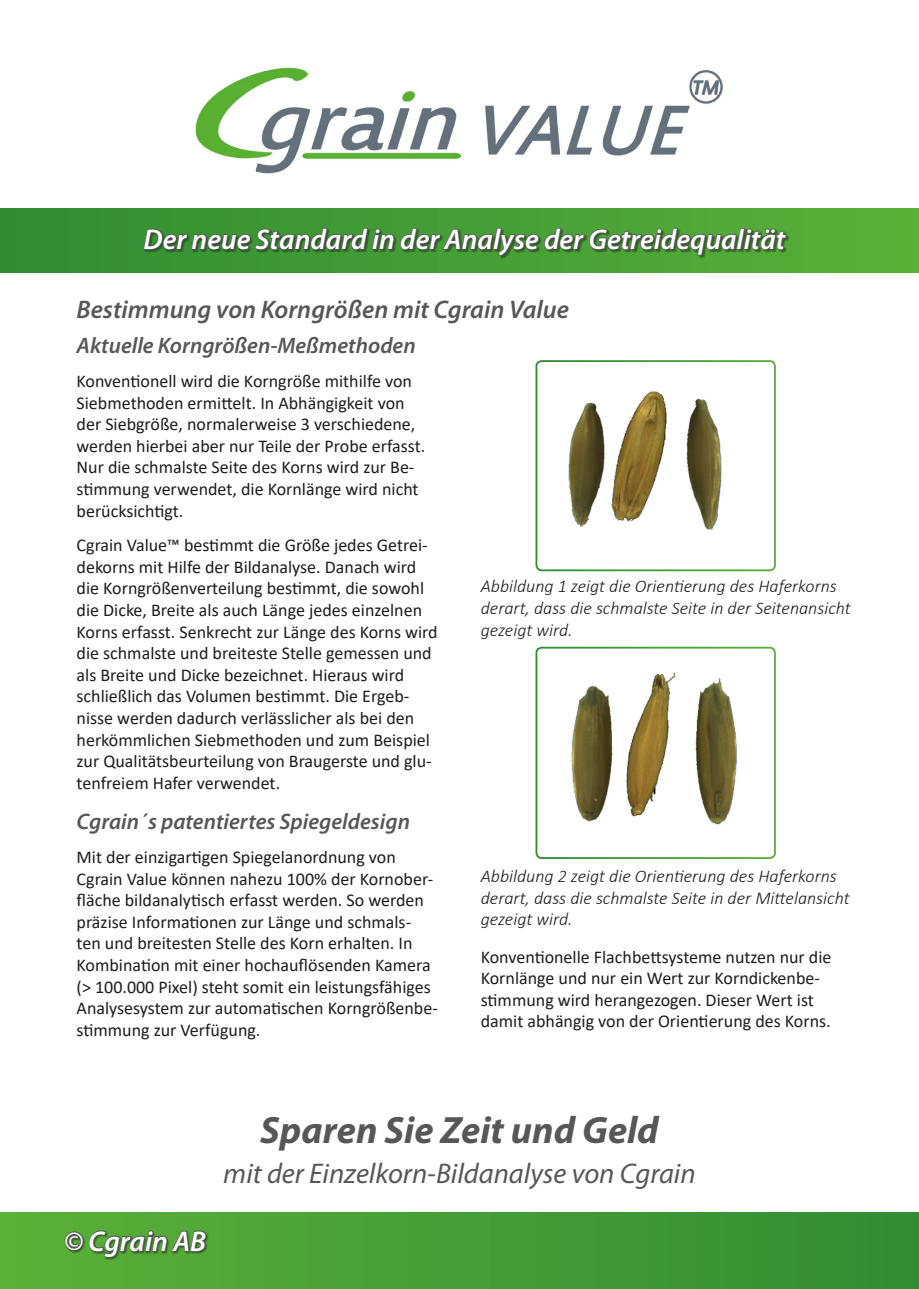
<style>
.page{position:relative;width:919px;height:1289px;background:#fff}
.page>*{position:absolute;margin:0;border:0;box-sizing:border-box;transform-origin:0 0}
.t1{font:italic 700 38.25px "Myriad Pro";color:#575756}
.t2{font:italic 600 28.65px "Myriad Pro";color:#fff}
.t3{font:italic 28.5px "Myriad Pro";color:#575756}
.t4{font:italic 600 25.5px "Myriad Pro";color:#575756}
.t5{font:italic 600 22.5px "Myriad Pro";color:#575756}
.t6{font:18px/21.6px "Calibri";color:#1d1d1b}
.t7{font:italic 300 18px/21.6px "Calibri";color:#1d1d1b}
</style>
<div class="page">
<img style="left:538px;top:361px;width:236px;height:209px">
<div style="left:535px;top:360px;width:240px;height:211px;border:2px solid #fff;border-radius:5px"></div>
<img style="left:538px;top:647px;width:236px;height:211px">
<div style="left:535px;top:646px;width:240px;height:213px;border:2px solid #fff;border-radius:5px"></div>
<div style="left:0;top:1212px;width:918px;height:76px;background:linear-gradient(to right,#5ab138,#318d34)"></div>
<div style="left:65px;top:1230px;width:144px;height:30px;background:#1d1d1b;opacity:.5"></div>
<svg style="left:64px;top:1212px;width:143px;height:46px;background:#50923a"></svg>
<img style="left:195px;top:67px;width:528px;height:107px">
<svg style="left:0;top:208px;width:918px;height:64px;background:#449d35"></svg>
<svg style="left:142px;top:208px;width:645px;height:64px;background:#458e38"></svg>
<h2 class="t2" style="left:143px;top:221px;width:643px">Der neue Standard in der Analyse der Getreidequalität</h2>
<h3 class="t4" style="left:77px;top:293px;width:494px">Bestimmung von Korngrößen mit Cgrain Value</h3>
<p class="t5" style="left:77px;top:331px;width:341px">Aktuelle Korngrößen-Meßmethoden</p>
<p class="t6" style="left:77px;top:370px;width:350px">Konventionell wird die Korngröße mithilfe von Siebmethoden ermittelt. In Abhängigkeit von der Siebgröße, normalerweise 3 verschiedene, werden hierbei aber nur Teile der Probe erfasst.<br>Nur die schmalste Seite des Korns wird zur Be&shy;stimmung verwendet, die Kornlänge wird nicht berücksichtigt.</p>
<p class="t6" style="left:77px;top:534px;width:362px">Cgrain Value™ bestimmt die Größe jedes Getrei&shy;dekorns mit Hilfe der Bildanalyse. Danach wird die Korngrößenverteilung bestimmt, die sowohl die Dicke, Breite als auch Länge jedes einzelnen Korns erfasst. Senkrecht zur Länge des Korns wird die schmalste und breiteste Stelle gemessen und als Breite und Dicke bezeichnet. Hieraus wird schließlich das Volumen bestimmt. Die Ergeb&shy;nisse werden dadurch verlässlicher als bei den herkömmlichen Siebmethoden und zum Beispiel zur Qualitätsbeurteilung von Braugerste und glu&shy;tenfreiem Hafer verwendet.</p>
<p class="t5" style="left:77px;top:806px;width:335px">Cgrain´s patentiertes Spiegeldesign</p>
<p class="t6" style="left:77px;top:845px;width:363px">Mit der einzigartigen Spiegelanordnung von Cgrain Value können nahezu 100% der Kornober&shy;fläche bildanalytisch erfasst werden. So werden präzise Informationen zur Länge und schmals&shy;ten und breitesten Stelle des Korn erhalten. In Kombination mit einer hochauflösenden Kamera (&gt; 100.000 Pixel) steht somit ein leistungsfähiges Analysesystem zur automatischen Korngrößenbe&shy;stimmung zur Verfügung.</p>
<p class="t7" style="left:480px;top:575px;width:371px">Abbildung 1 zeigt die Orientierung des Haferkorns derart, dass die schmalste Seite in der Seitenansicht gezeigt wird.</p>
<p class="t7" style="left:480px;top:865px;width:370px">Abbildung 2 zeigt die Orientierung des Haferkorns derart, dass die schmalste Seite in der Mittelansicht gezeigt wird.</p>
<p class="t6" style="left:480px;top:945px;width:352px">Konventionelle Flachbettsysteme nutzen nur die Kornlänge und nur ein Wert zur Korndickenbe&shy;stimmung wird herangezogen. Dieser Wert ist damit abhängig von der Orientierung des Korns.</p>
<h2 class="t2" style="left:64px;top:1222px;width:144px">© Cgrain AB</h2>
<h1 class="t1" style="left:260px;top:1105px;width:400px">Sparen Sie Zeit und Geld</h1>
<h3 class="t3" style="left:223px;top:1155px;width:474px">mit der Einzelkorn-Bildanalyse von Cgrain</h3>
</div>
